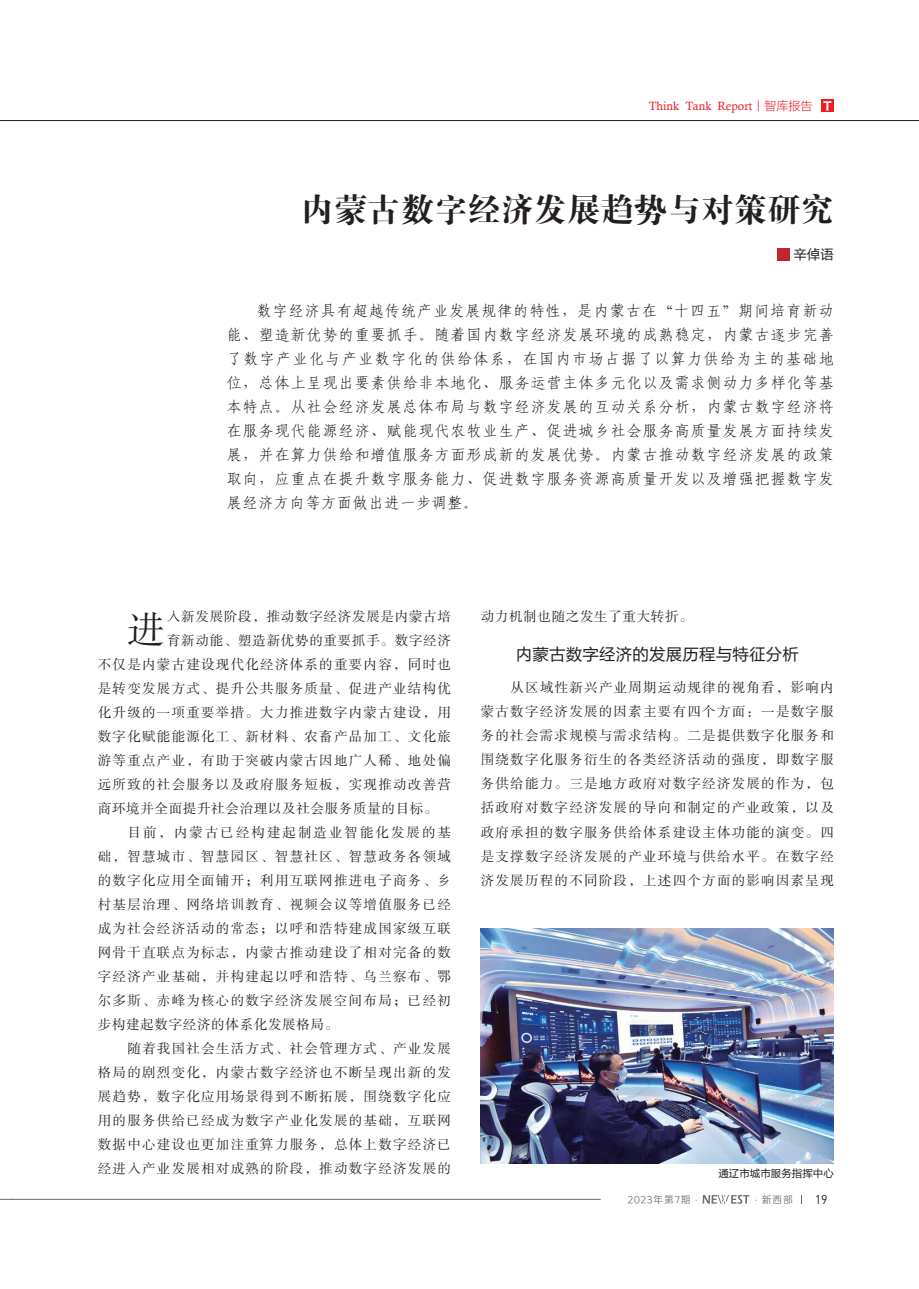
<style>
.page{position:relative;width:919px;height:1289px;background:#fff}
.page>*{position:absolute;margin:0;border:0;box-sizing:border-box;transform-origin:0 0}
.t1{font:37.5px "FZSSK GBK1 0";color:#231f20}
.t2{font:33px "FZDBSK GBK1 0";letter-spacing:.01em;color:#231f20}
.t3{font:16.5px "FZLTHK GBK1 0";letter-spacing:.01em;color:#231f20}
.t4{font:15px/24px "Fang Song GB2312";letter-spacing:.065em;color:#231f20;text-align:justify}
.t5{font:13.5px/24px "FZSSK GBK1 0";letter-spacing:.095em;color:#231f20;text-align:justify}
.t6{font:13.5px "FZSSK GBK1 0";letter-spacing:.05em;color:#231f20}
.t7{font:13.5px "FZSSK GBK1 0";letter-spacing:.055em;color:#231f20}
.t8{font:13.5px "FZSSK GBK1 0";letter-spacing:.145em;color:#231f20}
.t9{font:13.5px "FZLTHK GBK1 0";color:#231f20}
.t10{font:12.45px "DIN";color:#231f20}
.t11{font:12px "Calisto";color:#ee1d23}
.t12{font:10.5px "FZLTHK GBK1 0";color:#231f20}
.t13{font:9.75px "Loong Flash Sans GB Regular";letter-spacing:.1em;color:#6c6d70}
.s1{font-family:"FZLTXHK GBK1 0"}
.s2{font-family:"FZLTDHK GBK1 0";font-size:11.4px;color:#fff}
</style>
<div class="page">
<svg style="left:0;top:1199px;width:13px;height:1px"></svg>
<svg style="left:0;top:120px;width:13px;height:1px"></svg>
<hr style="left:13px;top:1199px;width:587px;height:1px;background:#6c6d70">
<svg style="left:702px;top:1195px;width:47px;height:8px"></svg>
<hr style="left:13px;top:120px;width:905px;height:1px;background:#231f20">
<div style="left:821px;top:99px;width:12px;height:13px;background:#ee1d23"></div>
<div style="left:776px;top:248px;width:13px;height:13px;background:#c0262d"></div>
<img style="left:480px;top:928px;width:353px;height:235px">
<p class="t11" style="left:648px;top:99px;width:186px">Think Tank Report<span class="s1">丨智库报告</span> <span class="s2">Ｔ</span></p>
<h2 class="t2" style="left:300px;top:192px;width:534px">内蒙古数字经济发展趋势与对策研究</h2>
<p class="t9" style="left:793px;top:247px;width:42px">辛倬语</p>
<p class="t4" style="left:227px;top:299px;width:608px;text-indent:30px">数字经济具有超越传统产业发展规律的特性，是内蒙古在“十四五”期间培育新动能、塑造新优势的重要抓手。随着国内数字经济发展环境的成熟稳定，内蒙古逐步完善了数字产业化与产业数字化的供给体系，在国内市场占据了以算力供给为主的基础地位，总体上呈现出要素供给非本地化、服务运营主体多元化以及需求侧动力多样化等基本特点。从社会经济发展总体布局与数字经济发展的互动关系分析，内蒙古数字经济将在服务现代能源经济、赋能现代农牧业生产、促进城乡社会服务高质量发展方面持续发展，并在算力供给和增值服务方面形成新的发展优势。内蒙古推动数字经济发展的政策取向，应重点在提升数字服务能力、促进数字服务资源高质量开发以及增强把握数字发展经济方向等方面做出进一步调整。</p>
<h1 class="t1" style="left:128px;top:609px;width:39px">进</h1>
<p class="t7" style="left:167px;top:609px;width:285px">入新发展阶段，推动数字经济发展是内蒙古培</p>
<p class="t7" style="left:167px;top:633px;width:285px">育新动能、塑造新优势的重要抓手。数字经济</p>
<p class="t5" style="left:98px;top:653px;width:354px">不仅是内蒙古建设现代化经济体系的重要内容，同时也</p>
<p class="t5" style="left:98px;top:677px;width:354px">是转变发展方式、提升公共服务质量、促进产业结构优</p>
<p class="t5" style="left:98px;top:701px;width:354px">化升级的一项重要举措。大力推进数字内蒙古建设，用</p>
<p class="t5" style="left:98px;top:725px;width:354px">数字化赋能能源化工、新材料、农畜产品加工、文化旅</p>
<p class="t5" style="left:98px;top:749px;width:354px">游等重点产业，有助于突破内蒙古因地广人稀、地处偏</p>
<p class="t5" style="left:98px;top:773px;width:354px">远所致的社会服务以及政府服务短板，实现推动改善营</p>
<p class="t6" style="left:98px;top:801px;width:341px">商环境并全面提升社会治理以及社会服务质量的目标。</p>
<p class="t8" style="left:128px;top:825px;width:325px">目前，内蒙古已经构建起制造业智能化发展的基</p>
<p class="t5" style="left:98px;top:845px;width:354px">础，智慧城市、智慧园区、智慧社区、智慧政务各领域</p>
<p class="t5" style="left:98px;top:869px;width:354px">的数字化应用全面铺开；利用互联网推进电子商务、乡</p>
<p class="t5" style="left:98px;top:893px;width:354px">村基层治理、网络培训教育、视频会议等增值服务已经</p>
<p class="t5" style="left:98px;top:917px;width:354px">成为社会经济活动的常态；以呼和浩特建成国家级互联</p>
<p class="t5" style="left:98px;top:941px;width:354px">网骨干直联点为标志，内蒙古推动建设了相对完备的数</p>
<p class="t5" style="left:98px;top:965px;width:354px">字经济产业基础，并构建起以呼和浩特、乌兰察布、鄂</p>
<p class="t5" style="left:98px;top:989px;width:354px">尔多斯、赤峰为核心的数字经济发展空间布局；已经初</p>
<p class="t6" style="left:98px;top:1017px;width:242px">步构建起数字经济的体系化发展格局。</p>
<p class="t5" style="left:128px;top:1037px;width:325px">随着我国社会生活方式、社会管理方式、产业发展</p>
<p class="t5" style="left:98px;top:1061px;width:354px">格局的剧烈变化，内蒙古数字经济也不断呈现出新的发</p>
<p class="t5" style="left:98px;top:1085px;width:354px">展趋势，数字化应用场景得到不断拓展，围绕数字化应</p>
<p class="t5" style="left:98px;top:1109px;width:354px">用的服务供给已经成为数字产业化发展的基础，互联网</p>
<p class="t5" style="left:98px;top:1133px;width:354px">数据中心建设也更加注重算力服务，总体上数字经济已</p>
<p class="t5" style="left:98px;top:1157px;width:354px">经进入产业发展相对成熟的阶段，推动数字经济发展的</p>
<p class="t6" style="left:480px;top:609px;width:213px">动力机制也随之发生了重大转折。</p>
<p class="t3" style="left:515px;top:645px;width:285px">内蒙古数字经济的发展历程与特征分析</p>
<p class="t5" style="left:480px;top:676px;width:354px;text-indent:30px">从区域性新兴产业周期运动规律的视角看，影响内蒙古数字经济发展的因素主要有四个方面：一是数字服务的社会需求规模与需求结构。二是提供数字化服务和围绕数字化服务衍生的各类经济活动的强度，即数字服务供给能力。三是地方政府对数字经济发展的作为，包括政府对数字经济发展的导向和制定的产业政策，以及政府承担的数字服务供给体系建设主体功能的演变。四是支撑数字经济发展的产业环境与供给水平。在数字经济发展历程的不同阶段，上述四个方面的影响因素呈现</p>
<p class="t12" style="left:718px;top:1167px;width:117px">通辽市城市服务指挥中心</p>
<p class="t13" style="left:628px;top:1194px;width:166px">2023年第7期·　　　　 ·新西部</p>
<p class="t10" style="left:814px;top:1191px;width:13px">19</p>
</div>
